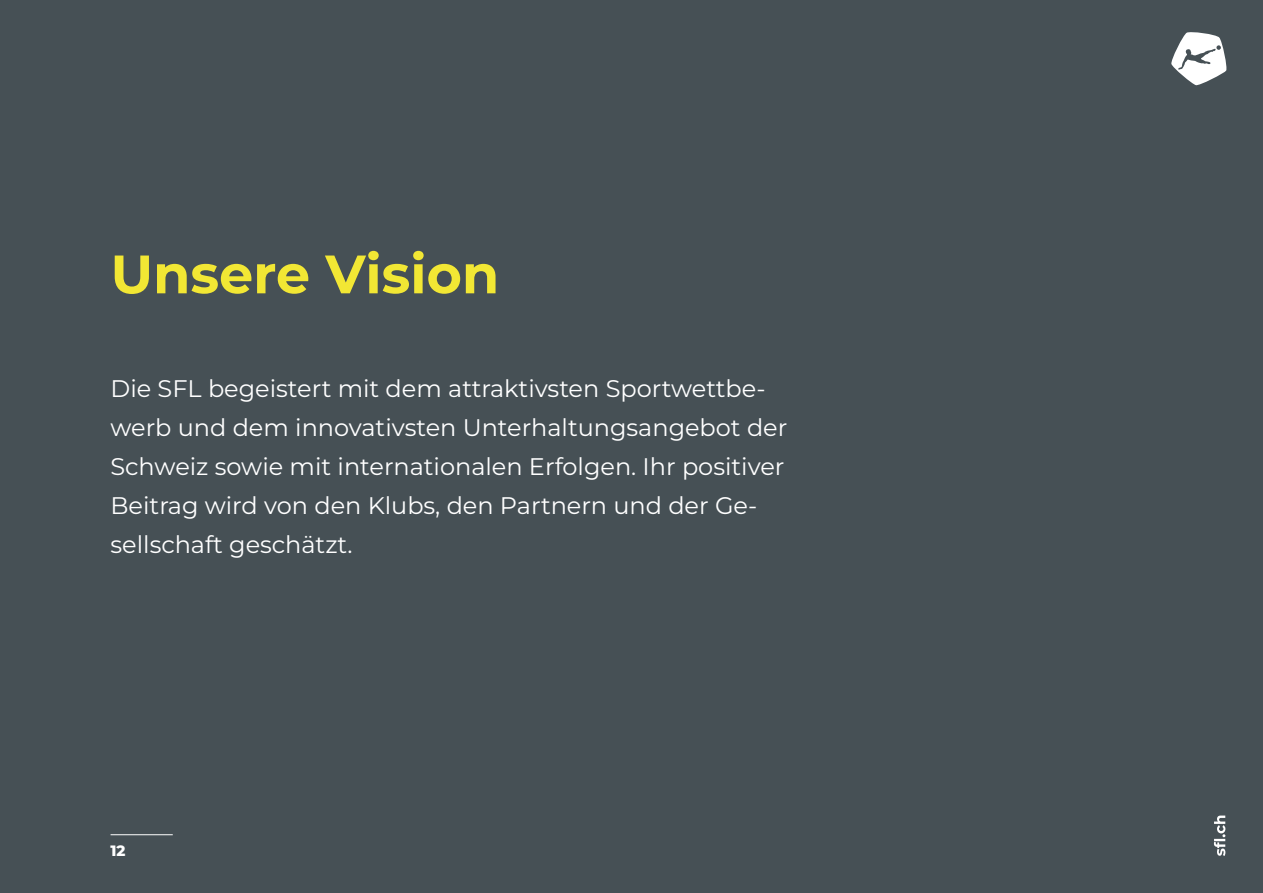
<style>
.page{position:relative;width:1263px;height:893px;background:#465055}
.page>*{position:absolute;margin:0;border:0;box-sizing:border-box;transform-origin:0 0}
.t1{font:700 54px "Montserrat";color:#f2e734}
.copy{font:24px/39px "Montserrat";color:#fff}
.t2{font:800 15px "Montserrat";color:#fff}
</style>
<div class="page">
<hr style="left:111px;top:834px;width:62px;height:1px;background:#fff">
<svg style="left:1214px;top:815px;width:11px;height:41px"></svg>
<svg style="left:1171px;top:32px;width:56px;height:54px"></svg>
<h1 class="t1" style="left:111px;top:235px;width:390px">Unsere Vision</h1>
<p class="copy" style="left:111px;top:368px;width:678px">Die SFL begeistert mit dem attraktivsten Sportwettbe&shy;werb und dem innovativsten Unterhaltungsangebot der Schweiz sowie mit internationalen Erfolgen. Ihr positiver Beitrag wird von den Klubs, den Partnern und der Ge&shy;sellschaft geschätzt.</p>
<p class="t2" style="left:111px;top:840px;width:17px">12</p>
</div>
